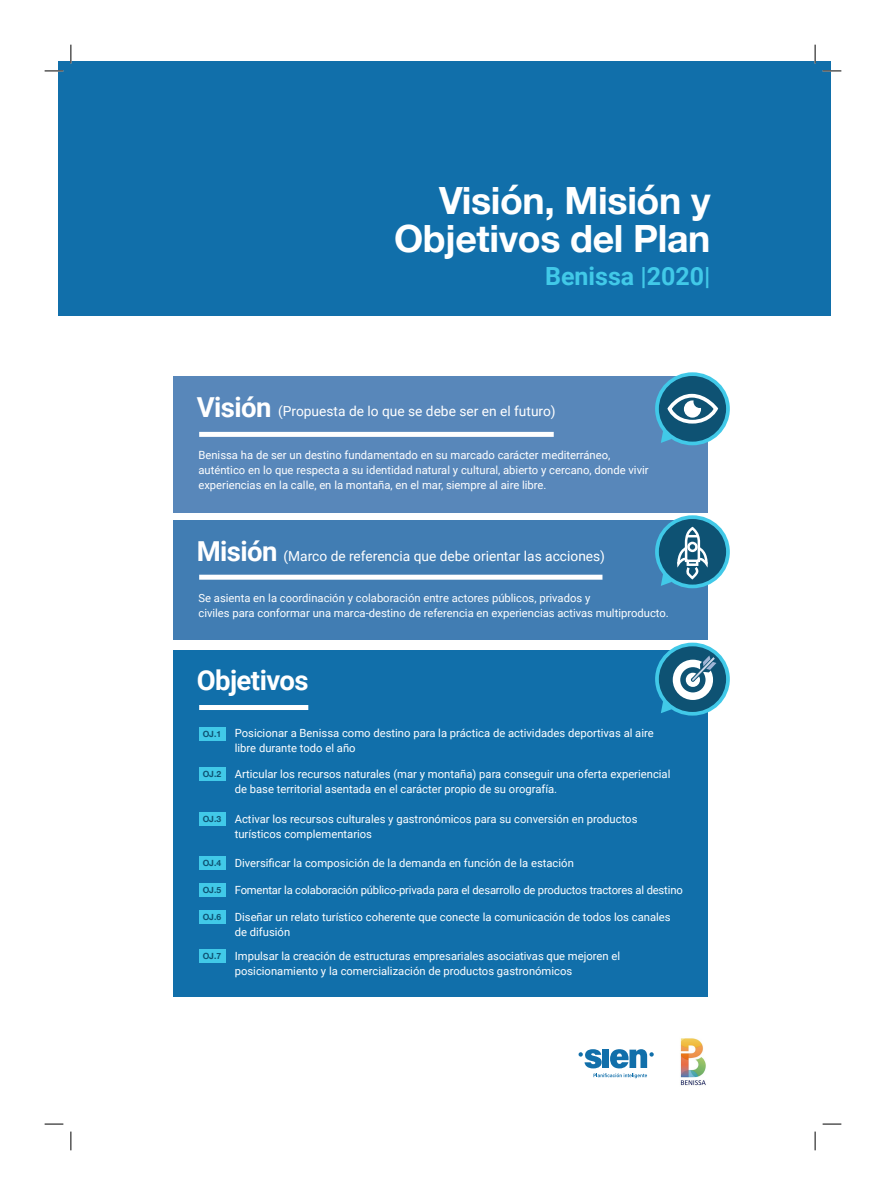
<style>
.page{position:relative;width:886px;height:1195px;background:#fff}
.page>*{position:absolute;margin:0;border:0;box-sizing:border-box;transform-origin:0 0}
.t1{font:700 37.5px "Helvetica Neue";letter-spacing:-.01em;color:#fff}
.t2{font:700 27.5px "Roboto";letter-spacing:-.02em;color:#fff}
.t3{font:700 25px "Roboto";color:#41c9e8}
.t4{font:13.75px "Roboto";color:#fff}
.t5{font:11.25px/15px "Roboto";color:#fff}
.t6{font:700 8.5px "Helvetica Neue";color:#0e5273}
</style>
<div class="page">
<div style="left:174px;top:376px;width:534px;height:136px;background:#5887ba"></div>
<div style="left:174px;top:520px;width:534px;height:119px;background:#417db3"></div>
<div style="left:174px;top:650px;width:534px;height:346px;background:#116faa"></div>
<div style="left:58px;top:61px;width:773px;height:254px;background:#116faa"></div>
<svg style="left:578px;top:1049px;width:76px;height:28px"></svg>
<div style="left:602px;top:1049px;width:7px;height:18px;background:#116faa"></div>
<img style="left:680px;top:1038px;width:26px;height:48px">
<svg style="left:655px;top:372px;width:75px;height:73px"></svg>
<div style="left:659px;top:376px;width:67px;height:65px;background:#0e5273;border-radius:50%"></div>
<svg style="left:661px;top:430px;width:11px;height:13px"></svg>
<svg style="left:655px;top:515px;width:75px;height:73px"></svg>
<div style="left:659px;top:519px;width:67px;height:65px;background:#0e5273;border-radius:50%"></div>
<svg style="left:655px;top:642px;width:75px;height:73px"></svg>
<div style="left:659px;top:646px;width:67px;height:65px;background:#0e5273;border-radius:50%"></div>
<svg style="left:661px;top:700px;width:11px;height:13px"></svg>
<div style="left:668px;top:394px;width:50px;height:29px;border:4px solid #fff;border-radius:50%"></div>
<svg style="left:684px;top:400px;width:17px;height:17px"></svg>
<svg style="left:661px;top:526px;width:49px;height:59px"></svg>
<div style="left:673px;top:659px;width:40px;height:40px;border:8px solid #fff;border-radius:50%"></div>
<div style="left:686px;top:672px;width:14px;height:14px;border:5px solid #fff;border-radius:50%"></div>
<svg style="left:692px;top:655px;width:24px;height:25px"></svg>
<div style="left:199px;top:432px;width:355px;height:5px;background:#fff"></div>
<div style="left:199px;top:574px;width:403px;height:5px;background:#fff"></div>
<div style="left:199px;top:704px;width:109px;height:5px;background:#fff"></div>
<div style="left:199px;top:727px;width:26px;height:13px;background:#41c9e8"></div>
<div style="left:199px;top:767px;width:26px;height:13px;background:#41c9e8"></div>
<div style="left:199px;top:812px;width:26px;height:13px;background:#41c9e8"></div>
<div style="left:199px;top:856px;width:26px;height:13px;background:#41c9e8"></div>
<div style="left:199px;top:883px;width:26px;height:13px;background:#41c9e8"></div>
<div style="left:199px;top:910px;width:26px;height:13px;background:#41c9e8"></div>
<div style="left:199px;top:949px;width:26px;height:13px;background:#41c9e8"></div>
<svg style="left:45px;top:70px;width:18px;height:2px"></svg>
<svg style="left:822px;top:70px;width:19px;height:2px"></svg>
<svg style="left:45px;top:1123px;width:18px;height:1px"></svg>
<svg style="left:822px;top:1123px;width:19px;height:1px"></svg>
<svg style="left:70px;top:45px;width:2px;height:18px"></svg>
<svg style="left:70px;top:1131px;width:2px;height:18px"></svg>
<svg style="left:814px;top:45px;width:2px;height:18px"></svg>
<svg style="left:814px;top:1131px;width:2px;height:18px"></svg>
<p class="t1" style="left:439px;top:171px;width:273px">Visión, Misión y</p>
<p class="t1" style="left:394px;top:209px;width:318px">Objetivos del Plan</p>
<p class="t3" style="left:545px;top:258px;width:167px">Benissa |2020|</p>
<p class="t2" style="left:197px;top:388px;width:76px">Visión</p>
<p class="t4" style="left:278px;top:402px;width:279px">(Propuesta de lo que se debe ser en el futuro)</p>
<p class="t5" style="left:198px;top:446px;width:413px">Benissa ha de ser un destino fundamentado en su marcado carácter mediterráneo,</p>
<p class="t5" style="left:198px;top:461px;width:452px">auténtico en lo que respecta a su identidad natural y cultural, abierto y cercano, donde vivir</p>
<p class="t5" style="left:198px;top:476px;width:349px">experiencias en la calle, en la montaña, en el mar, siempre al aire libre.</p>
<p class="t2" style="left:197px;top:531px;width:82px">Misión</p>
<p class="t4" style="left:283px;top:546px;width:323px">(Marco de referencia que debe orientar las acciones)</p>
<p class="t5" style="left:198px;top:590px;width:393px">Se asienta en la coordinación y colaboración entre actores públicos, privados y</p>
<p class="t5" style="left:198px;top:605px;width:472px">civiles para conformar una marca-destino de referencia en experiencias activas multiproducto.</p>
<p class="t2" style="left:197px;top:660px;width:114px">Objetivos</p>
<p class="t6" style="left:203px;top:726px;width:20px">OJ.1</p>
<p class="t6" style="left:203px;top:766px;width:20px">OJ.2</p>
<p class="t6" style="left:203px;top:812px;width:20px">OJ.3</p>
<p class="t6" style="left:203px;top:855px;width:20px">OJ.4</p>
<p class="t6" style="left:203px;top:883px;width:20px">OJ.5</p>
<p class="t6" style="left:203px;top:909px;width:20px">OJ.6</p>
<p class="t6" style="left:203px;top:948px;width:20px">OJ.7</p>
<p class="t5" style="left:235px;top:725px;width:420px">Posicionar a Benissa como destino para la práctica de actividades deportivas al aire</p>
<p class="t5" style="left:235px;top:740px;width:122px">libre durante todo el año</p>
<p class="t5" style="left:235px;top:765px;width:437px">Articular los recursos naturales (mar y montaña) para conseguir una oferta experiencial de base territorial asentada en el carácter propio de su orografía.</p>
<p class="t5" style="left:235px;top:811px;width:404px">Activar los recursos culturales y gastronómicos para su conversión en productos</p>
<p class="t5" style="left:235px;top:826px;width:139px">turísticos complementarios</p>
<p class="t5" style="left:235px;top:854px;width:341px">Diversificar la composición de la demanda en función de la estación</p>
<p class="t5" style="left:235px;top:882px;width:449px">Fomentar la colaboración público-privada para el desarrollo de productos tractores al destino</p>
<p class="t5" style="left:235px;top:908px;width:437px">Diseñar un relato turístico coherente que conecte la comunicación de todos los canales de difusión</p>
<p class="t5" style="left:235px;top:947px;width:387px">Impulsar la creación de estructuras empresariales asociativas que mejoren el</p>
<p class="t5" style="left:235px;top:962px;width:339px">posicionamiento y la comercialización de productos gastronómicos</p>
</div>
